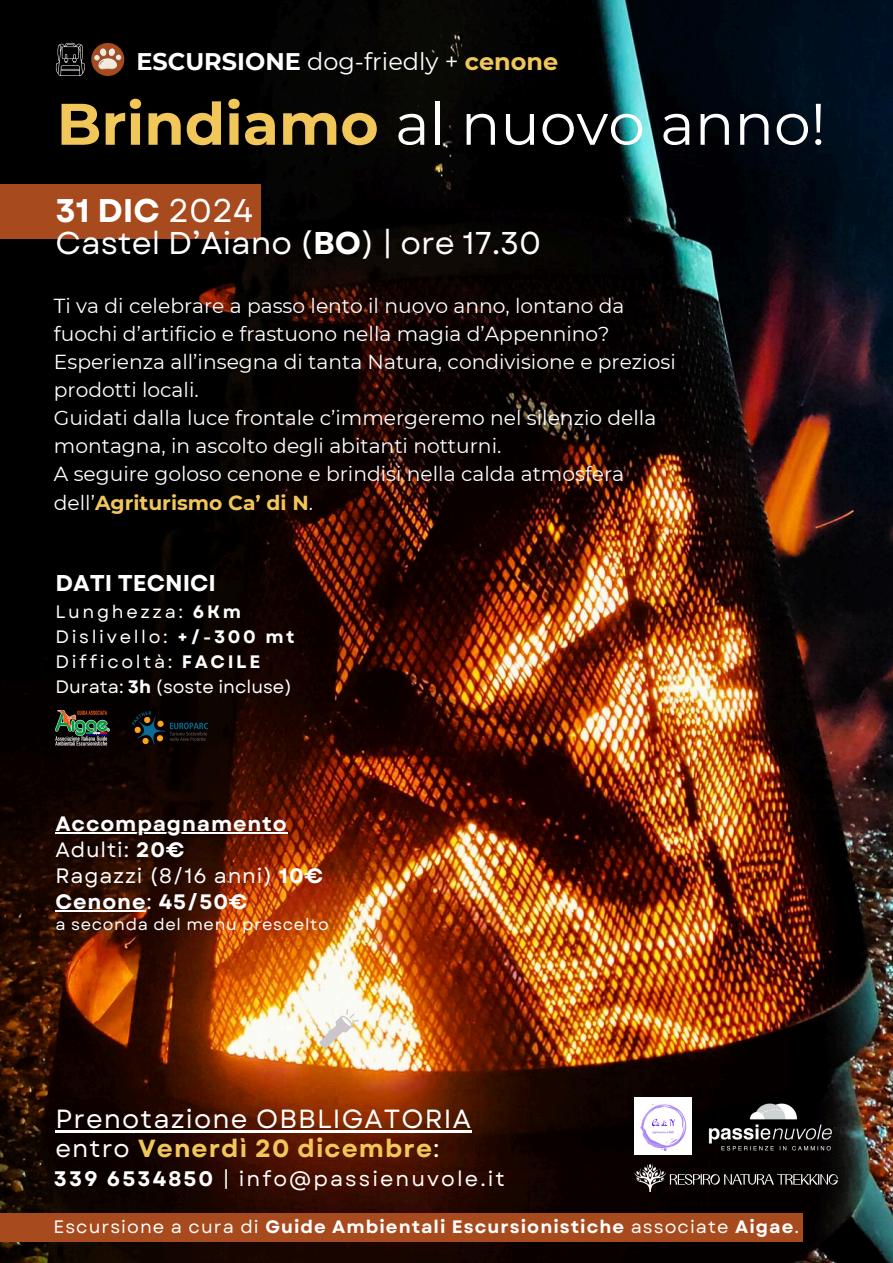
<style>
.page{position:relative;width:893px;height:1263px;background:#fff}
.page>*{position:absolute;margin:0;border:0;box-sizing:border-box;transform-origin:0 0}
.t1{font:58.5px "Montserrat";color:#fff}
.t2{font:700 32.78px "Garet";color:#fff}
.t3{font:31.5px "Garet";color:#fff}
.t4{font:26.25px "Garet";letter-spacing:.045em;color:#fff}
.t5{font:700 24.75px "Garet";letter-spacing:.045em;color:#f1c75a}
.t6{font:24px "Montserrat";color:#fff}
.t7{font:700 22.8px "Garet";color:#fff}
.t8{font:21px "Garet";letter-spacing:.1em;color:#fffffe}
.t9{font:20.85px "Garet";letter-spacing:.04em;color:#fff}
.t10{font:700 20.85px "Garet";letter-spacing:.04em;color:#fff}
.t11{font:20.25px/28.1px "Montserrat";color:#fff}
.t12{font:700 18px "Garet";letter-spacing:.06em;color:#fff}
.t13{font:18px "Garet";letter-spacing:.145em;color:#fff}
.t14{font:18px "Garet";color:#fff}
.t15{font:16.35px "Garet";letter-spacing:.04em;color:#fff}
.s1{font-weight:700}
.s2{font-weight:700;color:#f1c75a}
.s3{font-weight:400}
.s4{font-weight:400;color:#fff}
.s5{font-weight:700;color:#fff}
</style>
<div class="page">
<img style="left:0;top:0;width:893px;height:1263px">
<svg style="left:319px;top:1009px;width:40px;height:40px"></svg>
<img style="left:55px;top:711px;width:54px;height:34px">
<img style="left:634px;top:1097px;width:29px;height:58px">
<img style="left:663px;top:1055px;width:213px;height:152px">
<img style="left:634px;top:1165px;width:203px;height:27px">
<hr style="left:55px;top:832px;width:233px;height:2px;background:#fff">
<hr style="left:55px;top:910px;width:91px;height:2px;background:#fff">
<div style="left:91px;top:43px;width:33px;height:33px;background:#a74a1d;border-radius:50%"></div>
<svg style="left:93px;top:48px;width:29px;height:23px"></svg>
<svg style="left:55px;top:43px;width:30px;height:33px"></svg>
<div style="left:0;top:184px;width:260px;height:55px;background:#a74a1d"></div>
<hr style="left:55px;top:1130px;width:417px;height:2px;background:#fff">
<img style="left:128px;top:708px;width:84px;height:39px">
<div style="left:0;top:1213px;width:802px;height:29px;background:#a74a1d"></div>
<p class="t6" style="left:136px;top:47px;width:423px"><span class="s1">ESCURSIONE</span> dog-friedly + <span class="s2">cenone</span></p>
<p class="t1" style="left:57px;top:88px;width:770px"><span class="s2">Brindiamo</span> al nuovo anno!</p>
<p class="t2" style="left:55px;top:187px;width:199px">31 DIC <span class="s3">2024</span></p>
<p class="t3" style="left:55px;top:220px;width:487px">Castel D’Aiano (<span class="s1">BO</span>) | ore 17.30</p>
<p class="t11" style="left:54px;top:291px;width:572px">Ti va di celebrare a passo lento il nuovo anno, lontano da fuochi d’artificio e frastuono nella magia d’Appennino?</p>
<p class="t11" style="left:54px;top:348px;width:623px">Esperienza all’insegna di tanta Natura, condivisione e preziosi prodotti locali.</p>
<p class="t11" style="left:54px;top:404px;width:604px">Guidati dalla luce frontale c’immergeremo nel silenzio della montagna, in ascolto degli abitanti notturni.</p>
<p class="t11" style="left:54px;top:460px;width:572px">A seguire goloso cenone e brindisi nella calda atmosfera dell’<span class="s2">Agriturismo Ca’ di N</span>.</p>
<h3 class="t7" style="left:55px;top:566px;width:162px">DATI TECNICI</h3>
<p class="t13" style="left:55px;top:599px;width:187px">Lunghezza: <span class="s1">6Km</span></p>
<h4 class="t13" style="left:55px;top:624px;width:241px">Dislivello: <span class="s1">+/-300 mt</span></h4>
<h1 class="t13" style="left:55px;top:648px;width:206px">Difficoltà: <span class="s1">FACILE</span></h1>
<h2 class="t14" style="left:55px;top:673px;width:238px">Durata: <span class="s1">3h</span> (soste incluse)</h2>
<p class="t10" style="left:55px;top:809px;width:233px">Accompagnamento</p>
<h5 class="t9" style="left:55px;top:835px;width:131px">Adulti: <span class="s1">20€</span></h5>
<p class="t9" style="left:55px;top:861px;width:269px">Ragazzi (8/16 anni) <span class="s1">10€</span></p>
<p class="t10" style="left:55px;top:887px;width:194px">Cenone<span class="s3">:</span> 45/50€</p>
<p class="t15" style="left:55px;top:913px;width:275px">a seconda del menu prescelto</p>
<p class="t4" style="left:55px;top:1100px;width:417px">Prenotazione OBBLIGATORIA</p>
<p class="t5" style="left:55px;top:1130px;width:386px"><span class="s4">entro</span> Venerdì 20 dicembre<span class="s4">:</span></p>
<h4 class="t8" style="left:54px;top:1164px;width:452px"><span class="s5">339 6534850</span> | info@passienuvole.it</h4>
<p class="t12" style="left:53px;top:1214px;width:747px"><span class="s3">Escursione a cura di</span> Guide Ambientali Escursionistiche <span class="s3">associate</span> Aigae<span class="s3">.</span></p>
</div>
